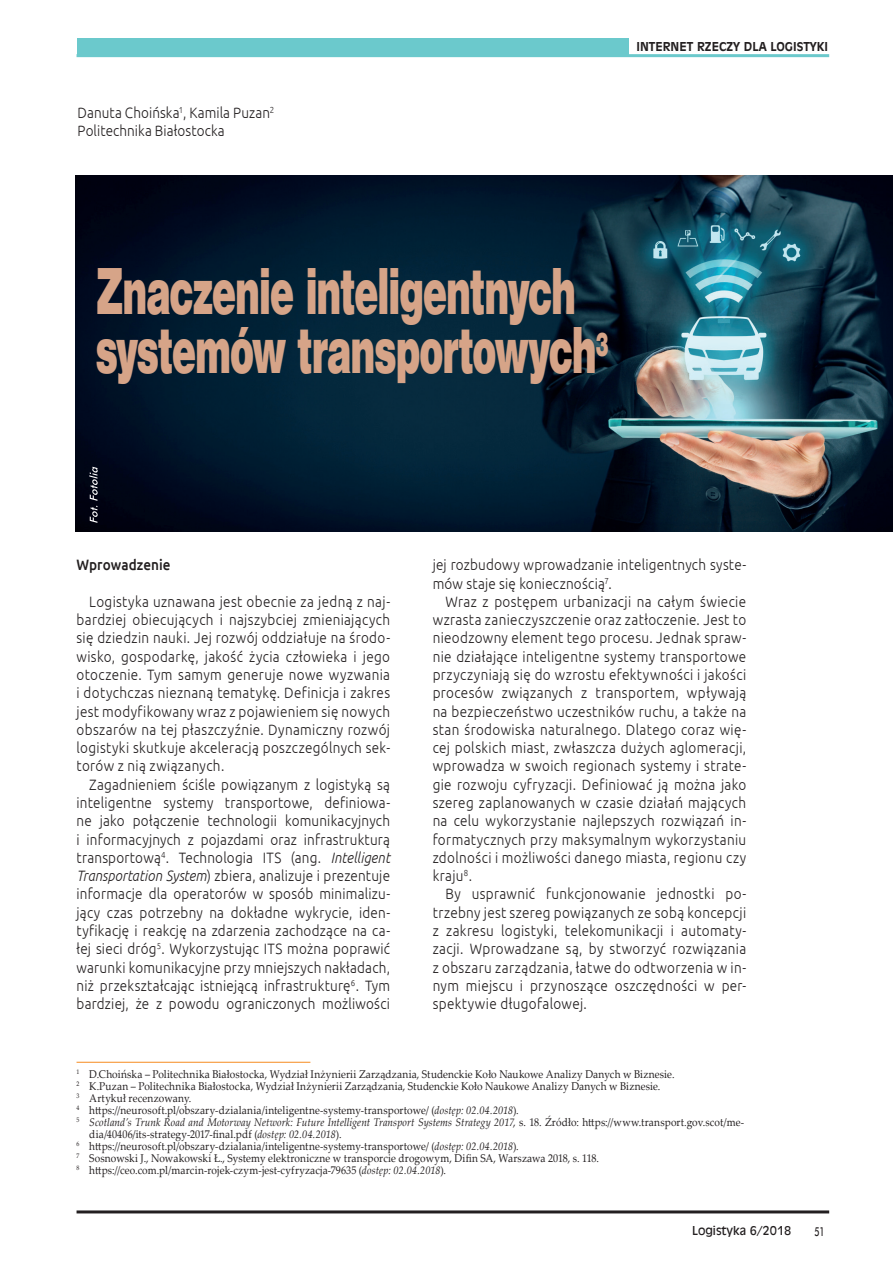
<style>
.page{position:relative;width:893px;height:1263px;background:#fff}
.page>*{position:absolute;margin:0;border:0;box-sizing:border-box;transform-origin:0 0}
.t1{font:58.8px/58.8px "Swis 721 Blk 2 EU";letter-spacing:-.025em;color:#d6a488;scale:.61 1}
.t2{font:300 15px/18.3px "Ubuntu";letter-spacing:.02em;color:#231f20;text-align:justify;scale:.9 1}
.t3{font:500 15px "Ubuntu";letter-spacing:.005em;color:#231f20;scale:.9 1}
.t4{font:700 12px "Incised 901 EU";color:#231f20}
.t5{font:12px "Incised 901 EU";color:#231f20}
.t6{font:12px "Futura Md PL";color:#231f20;scale:.7 1}
.t7{font:11.25px "Palatino Linotype";letter-spacing:.015em;color:#231f20;scale:.9 1}
.t8{font:italic 11.25px "Palatino Linotype";letter-spacing:.005em;color:#231f20;scale:.9 1}
.s1{font-style:italic}
.s2{font-style:normal}
</style>
<div class="page">
<hr style="left:77px;top:1210px;width:752px;height:3px;background:#231f20">
<div style="left:77px;top:38px;width:551px;height:17px;background:#6bc9cc"></div>
<hr style="left:77px;top:54px;width:752px;height:3px;background:#6bc9cc">
<img style="left:75px;top:175px;width:818px;height:356px">
<hr style="left:77px;top:1062px;width:233px;height:1px;background:#f68b1f">
<svg style="left:89px;top:467px;width:9px;height:56px"></svg>
<p class="t2" style="left:78px;top:103px;width:220px">Danuta Choińska<sup>1</sup>, Kamila Puzan<sup>2<br></sup>Politechnika Białostocka</p>
<p class="t4" style="left:636px;top:38px;width:13px">INTERNET</p>
<p class="t4" style="left:697px;top:38px;width:8px">RZECZ</p>
<p class="t4" style="left:733px;top:38px;width:20px">Y DLA</p>
<p class="t4" style="left:770px;top:38px;width:22px">LOGIST</p>
<p class="t4" style="left:810px;top:38px;width:13px">YKI</p>
<h1 class="t1" style="left:96px;top:267px;width:843px">Znaczenie inteligentnych systemów transportowych<sup>3</sup></h1>
<p class="t3" style="left:77px;top:555px;width:106px">Wprowadzenie</p>
<p class="t2" style="left:77px;top:592px;width:350px;text-indent:13px">Logistyka uznawana jest obecnie za jedną z naj&shy;bardziej obiecujących i najszybciej zmieniających się dziedzin nauki. Jej rozwój oddziałuje na środo&shy;wisko, gospodarkę, jakość życia człowieka i jego otoczenie. Tym samym generuje nowe wyzwania i dotychczas nieznaną tematykę. Definicja i zakres jest modyfikowany wraz z pojawieniem się nowych obszarów na tej płaszczyźnie. Dynamiczny rozwój logistyki skutkuje akceleracją poszczególnych sek&shy;torów z nią związanych.</p>
<p class="t2" style="left:77px;top:775px;width:350px;text-indent:13px">Zagadnieniem ściśle powiązanym z logistyką są inteligentne systemy transportowe, definiowa&shy;ne jako połączenie technologii komunikacyjnych i informacyjnych z pojazdami oraz infrastrukturą transportową<sup>4</sup>. Technologia ITS (ang. <span class="s1">Intelligent Transportation System</span>) zbiera, analizuje i prezentuje informacje dla operatorów w sposób minimalizu&shy;jący czas potrzebny na dokładne wykrycie, iden&shy;tyfikację i reakcję na zdarzenia zachodzące na ca&shy;łej sieci dróg<sup>5</sup>. Wykorzystując ITS można poprawić warunki komunikacyjne przy mniejszych nakładach, niż przekształcając istniejącą infrastrukturę<sup>6</sup>. Tym bardziej, że z powodu ograniczonych możliwości</p>
<p class="t2" style="left:433px;top:555px;width:350px">jej rozbudowy wprowadzanie inteligentnych syste&shy;mów staje się koniecznością<sup>7</sup>.</p>
<p class="t2" style="left:433px;top:592px;width:350px;text-indent:13px">Wraz z postępem urbanizacji na całym świecie wzrasta zanieczyszczenie oraz zatłoczenie. Jest to nieodzowny element tego procesu. Jednak spraw&shy;nie działające inteligentne systemy transportowe przyczyniają się do wzrostu efektywności i jakości procesów związanych z transportem, wpływają na bezpieczeństwo uczestników ruchu, a także na stan środowiska naturalnego. Dlatego coraz wię&shy;cej polskich miast, zwłaszcza dużych aglomeracji, wprowadza w swoich regionach systemy i strate&shy;gie rozwoju cyfryzacji. Definiować ją można jako szereg zaplanowanych w czasie działań mających na celu wykorzystanie najlepszych rozwiązań in&shy;formatycznych przy maksymalnym wykorzystaniu zdolności i możliwości danego miasta, regionu czy kraju<sup>8</sup>.</p>
<p class="t2" style="left:433px;top:884px;width:350px;text-indent:13px">By usprawnić funkcjonowanie jednostki po&shy;trzebny jest szereg powiązanych ze sobą koncepcji z zakresu logistyki, telekomunikacji i automaty&shy;zacji. Wprowadzane są, by stworzyć rozwiązania z obszaru zarządzania, łatwe do odtworzenia w in&shy;nym miejscu i przynoszące oszczędności w per&shy;spektywie długofalowej.</p>
<p class="t7" style="left:77px;top:1066px;width:666px"><sup>1</sup> D.Choińska – Politechnika Białostocka, Wydział Inżynierii Zarządzania, Studenckie Koło Naukowe Analizy Danych w Biznesie.</p>
<p class="t7" style="left:77px;top:1078px;width:650px"><sup>2</sup> K.Puzan – Politechnika Białostocka, Wydział Inżynierii Zarządzania, Studenckie Koło Naukowe Analizy Danych w Biznesie.</p>
<p class="t7" style="left:77px;top:1090px;width:129px"><sup>3</sup> Artykuł recenzowany.</p>
<p class="t7" style="left:77px;top:1102px;width:493px"><sup>4</sup> https://neurosoft.pl/obszary-dzialania/inteligentne-systemy-transportowe/ (<span class="s1">dostęp: 02.04.2018</span>).</p>
<p class="t8" style="left:77px;top:1114px;width:743px"><sup>5</sup> Scotland’s Trunk Road and Motorway Network: Future Intelligent Transport Systems Strategy 2017<span class="s2">, s. 18. Źródło: https://www.transport.gov.scot/me-</span></p>
<p class="t7" style="left:89px;top:1126px;width:282px">dia/40406/its-strategy-2017-final.pdf (<span class="s1">dostęp: 02.04.2018</span>).</p>
<p class="t7" style="left:77px;top:1138px;width:493px"><sup>6</sup> https://neurosoft.pl/obszary-dzialania/inteligentne-systemy-transportowe/ (<span class="s1">dostęp: 02.04.2018</span>).</p>
<p class="t7" style="left:77px;top:1150px;width:582px"><sup>7</sup> Sosnowski J., Nowakowski Ł., Systemy elektroniczne w transporcie drogowym, Difin SA, Warszawa 2018, s. 118.</p>
<p class="t7" style="left:77px;top:1162px;width:412px"><sup>8</sup> https://ceo.com.pl/marcin-rojek-czym-jest-cyfryzacja-79635 (<span class="s1">dostęp: 02.04.2018</span>).</p>
<p class="t5" style="left:692px;top:1223px;width:101px">Logistyka 6/2018</p>
<p class="t6" style="left:815px;top:1224px;width:16px">51</p>
</div>
